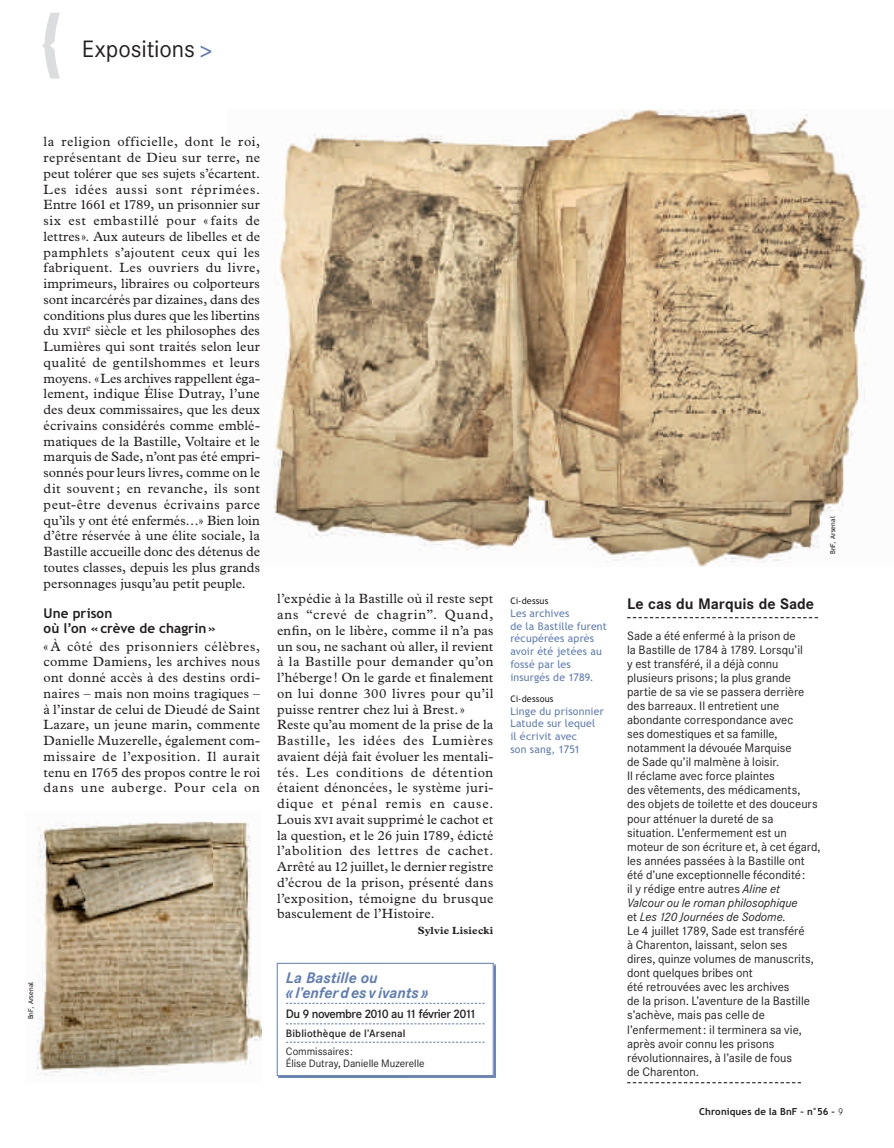
<style>
.page{position:relative;width:894px;height:1148px;background:#fff}
.page>*{position:absolute;margin:0;border:0;box-sizing:border-box;transform-origin:0 0}
.t1{font:23.25px "Corporate SBQ3";letter-spacing:-.005em;color:#231f20}
.t2{font:italic 700 15px/15px "Corporate SBQ3";letter-spacing:.005em;color:#5d7cb9}
.t3{font:700 15px "Corporate SBQ3";color:#231f20}
.t4{font:13.5px/15.8px "Plantin BNF";letter-spacing:.02em;color:#231f20;text-align:justify}
.t5{font:700 13.5px/15.8px "Trebuchet";letter-spacing:.005em;color:#231f20}
.t6{font:12px/14.1px "Corporate SBQ3";color:#231f20}
.t7{font:500 12px "Corporate SBQ3";letter-spacing:-.045em;color:#231f20}
.t8{font:10.5px/12.8px "Trebuchet";letter-spacing:.02em;color:#5d7cb9}
.t9{font:10.5px/12px "Corporate SBQ3";color:#231f20}
.t10{font:500 10.5px "Corporate SBQ3";letter-spacing:.015em;color:#231f20}
.t11{font:700 10.5px "Plantin BNF";letter-spacing:.02em;color:#231f20}
.t12{font:700 9.75px "Trebuchet";letter-spacing:.015em;color:#231f20}
.t13{font:9px "Trebuchet";letter-spacing:.02em;color:#231f20}
.t14{font:6.75px "Trebuchet";letter-spacing:.02em;color:#231f20}
.s1{font-weight:700;font-size:21px;color:#5d7cb9}
.s2{font-family:"Plantin Expert BNF"}
.s3{font-style:italic}
.s4{font-family:"Corporate SBQ3";font-weight:300}
</style>
<div class="page">
<img style="left:274px;top:110px;width:593px;height:456px">
<svg style="left:627px;top:617px;width:190px;height:1px"></svg>
<svg style="left:627px;top:1082px;width:173px;height:1px"></svg>
<svg style="left:286px;top:1003px;width:198px;height:1px"></svg>
<svg style="left:286px;top:1023px;width:198px;height:1px"></svg>
<svg style="left:286px;top:1042px;width:198px;height:1px"></svg>
<div style="left:277px;top:963px;width:216px;height:113px;border:1px solid #5d7cb9"></div>
<img style="left:37px;top:821px;width:224px;height:255px">
<svg style="left:42px;top:13px;width:18px;height:66px"></svg>
<h1 class="t1" style="left:82px;top:41px;width:131px">Expositions <span class="s1">&gt;</span></h1>
<p class="t4" style="left:44px;top:135px;width:218px">la religion officielle, dont le roi, représentant de Dieu sur terre, ne peut tolérer que ses sujets s’écartent.<br>Les idées aussi sont réprimées.<br>Entre 1661 et 1789, un prisonnier sur six est embastillé pour « faits de lettres ». Aux auteurs de libelles et de pamphlets s’ajoutent ceux qui les fabriquent. Les ouvriers du livre, imprimeurs, libraires ou colporteurs sont incarcérés par dizaines, dans des conditions plus dures que les libertins du <span class="s2">xvii</span><sup>e</sup> siècle et les philosophes des Lumières qui sont traités selon leur qualité de gentilshommes et leurs moyens. « Les archives rappellent éga&shy;lement, indique Élise Dutray, l’une des deux commissaires, que les deux écrivains considérés comme emblé&shy;matiques de la Bastille, Voltaire et le marquis de Sade, n’ont pas été empri&shy;sonnés pour leurs livres, comme on le dit souvent ; en revanche, ils sont peut-être devenus écrivains parce qu’ils y ont été enfermés…» Bien loin d’être réservée à une élite sociale, la Bastille accueille donc des détenus de toutes classes, depuis les plus grands personnages jusqu’au petit peuple.</p>
<p class="t5" style="left:44px;top:606px;width:174px">Une prison<br>où l’on « crève de chagrin »</p>
<p class="t4" style="left:44px;top:639px;width:218px">« À côté des prisonniers célèbres, comme Damiens, les archives nous ont donné accès à des destins ordi&shy;naires – mais non moins tragiques – à l’instar de celui de Dieudé de Saint Lazare, un jeune marin, commente Danielle Muzerelle, également com&shy;missaire de l’exposition. Il aurait tenu en 1765 des propos contre le roi dans une auberge. Pour cela on</p>
<p class="t14" style="left:28px;top:1019px;width:39px;rotate:-90deg">BnF, Arsenal</p>
<p class="t4" style="left:277px;top:592px;width:218px;text-align:left">l’expédie à la Bastille où il reste sept ans “crevé de chagrin”. Quand, enfin, on le libère, comme il n’a pas un sou, ne sachant où aller, il revient à la Bastille pour demander qu’on l’héberge ! On le garde et finalement on lui donne 300 livres pour qu’il puisse rentrer chez lui à Brest. » Reste qu’au moment de la prise de la Bastille, les idées des Lumières avaient déjà fait évoluer les mentali&shy;tés. Les conditions de détention étaient dénoncées, le système juri&shy;dique et pénal remis en cause.<br>Louis <span class="s2">xvi</span> avait supprimé le cachot et la question, et le 26 juin 1789, édicté l’abolition des lettres de cachet.<br>Arrêté au 12 juillet, le dernier registre d’écrou de la prison, présenté dans l’exposition, témoigne du brusque basculement de l’Histoire.</p>
<p class="t11" style="left:418px;top:927px;width:77px">Sylvie Lisiecki</p>
<p class="t2" style="left:286px;top:971px;width:144px">La Bastille ou<br>« l’enfer d es v ivants »</p>
<p class="t7" style="left:286px;top:1009px;width:192px">Du 9 novembre 2010 au 11 février 2011</p>
<p class="t10" style="left:286px;top:1029px;width:121px">Bibliothèque de l’Arsenal</p>
<p class="t9" style="left:286px;top:1046px;width:140px">Commissaires :<br>Élise Dutray, Danielle Muzerelle</p>
<p class="t13" style="left:510px;top:597px;width:39px">Ci-dessus</p>
<p class="t8" style="left:510px;top:608px;width:98px">Les archives<br>de la Bastille furent récupérées après avoir été jetées au fossé par les insurgés de 1789.</p>
<p class="t13" style="left:510px;top:695px;width:44px">Ci-dessous</p>
<p class="t8" style="left:510px;top:705px;width:95px">Linge du prisonnier<br>Latude sur lequel il écrivit avec<br>son sang, 1751</p>
<p class="t14" style="left:830px;top:554px;width:39px;rotate:-90deg">BnF, Arsenal</p>
<p class="t3" style="left:627px;top:598px;width:188px">Le cas du Marquis de Sade</p>
<p class="t6" style="left:627px;top:630px;width:195px">Sade a été enfermé à la prison de<br>la Bastille de 1784 à 1789. Lorsqu’il<br>y est transféré, il a déjà connu plusieurs prisons ; la plus grande partie de sa vie se passera derrière des barreaux. Il entretient une abondante correspondance avec<br>ses domestiques et sa famille, notamment la dévouée Marquise<br>de Sade qu’il malmène à loisir.<br>Il réclame avec force plaintes<br>des vêtements, des médicaments, des objets de toilette et des douceurs pour atténuer la dureté de sa situation. L’enfermement est un moteur de son écriture et, à cet égard, les années passées à la Bastille ont été d’une exceptionnelle fécondité :<br>il y rédige entre autres <span class="s3">Aline et<br>Valcour ou le roman philosophique<br></span>et <span class="s3">Les 120 Journées de Sodome.<br></span>Le 4 juillet 1789, Sade est transféré<br>à Charenton, laissant, selon ses<br>dires, quinze volumes de manuscrits, dont quelques bribes ont<br>été retrouvées avec les archives<br>de la prison. L’aventure de la Bastille s’achève, mais pas celle de l’enfermement : il terminera sa vie, après avoir connu les prisons révolutionnaires, à l’asile de fous<br>de Charenton.</p>
<p class="t12" style="left:699px;top:1108px;width:146px">Chroniques de la BnF – n°56 – <span class="s4">9</span></p>
</div>
